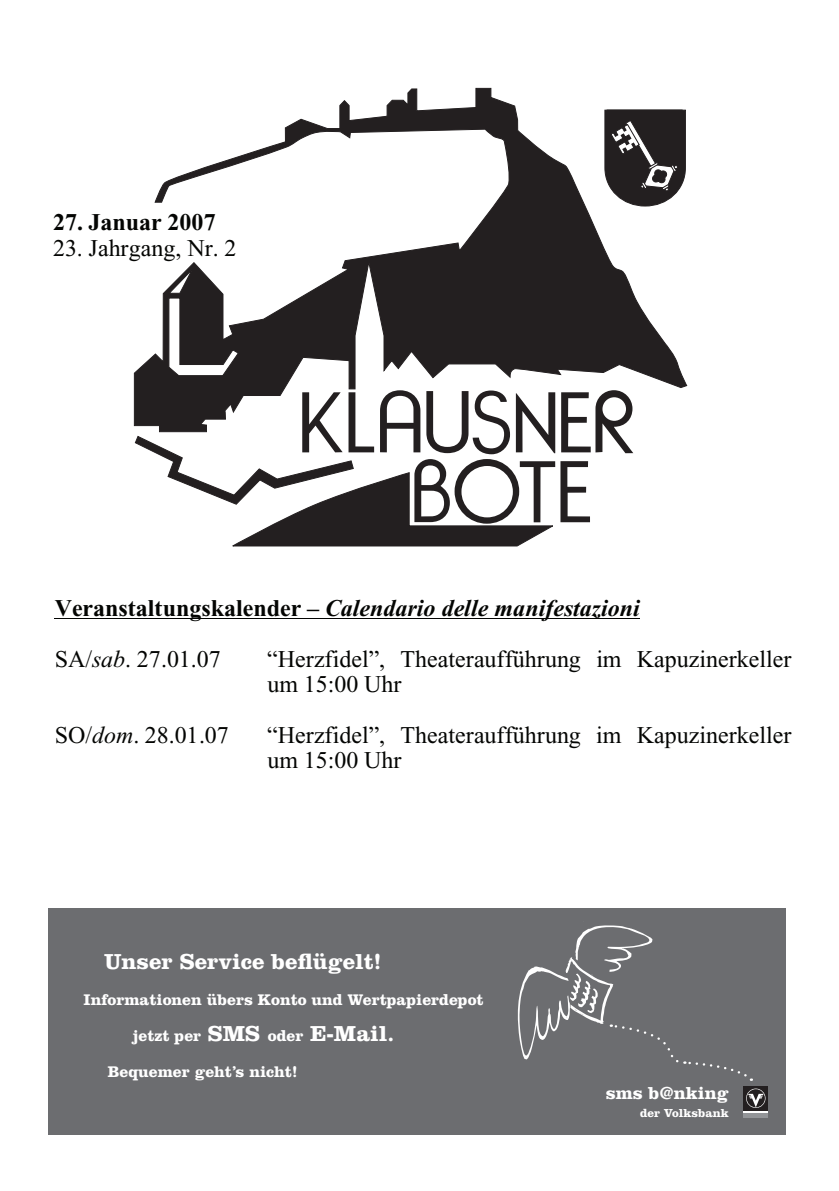
<style>
.page{position:relative;width:839px;height:1191px;background:#fff}
.page>*{position:absolute;margin:0;border:0;box-sizing:border-box;transform-origin:0 0}
.t1{font:24px/25.4px "Times New Roman";color:#040503}
.t2{font:italic 700 24px/50.4px "Times New Roman";color:#040503}
.t3{font:700 24px "Times New Roman";color:#040503}
.t4{font:700 22.4px "Clarendon";color:#fff}
.t5{font:700 18px "Clarendon";color:#fff}
.t6{font:700 16px "Clarendon";color:#fff}
.t7{font:700 12px "Clarendon";color:#fff}
.s1{font-style:normal}
.s2{font-weight:400;font-style:normal}
.s3{font-weight:400}
.s4{font-style:italic}
.s5{font-size:22.4px}
</style>
<div class="page">
<hr style="left:55px;top:618px;width:585px;height:1px;background:#040503">
<div style="left:48px;top:907px;width:737px;height:227px;background:#6c6d70"></div>
<hr style="left:743px;top:1110px;width:25px;height:2px;background:#fff">
<div style="left:743px;top:1085px;width:25px;height:25px;background:#231f20"></div>
<svg style="left:746px;top:1088px;width:19px;height:19px"></svg>
<div style="left:743px;top:1112px;width:25px;height:5px;background:#939598"></div>
<svg style="left:517px;top:925px;width:235px;height:155px"></svg>
<svg style="left:134px;top:88px;width:553px;height:339px"></svg>
<svg style="left:168px;top:269px;width:71px;height:107px"></svg>
<svg style="left:604px;top:109px;width:82px;height:97px;background:#4b4748"></svg>
<svg style="left:135px;top:390px;width:498px;height:156px"></svg>
<p class="t3" style="left:53px;top:213px;width:164px">27. Januar 2007</p>
<p class="t1" style="left:53px;top:237px;width:185px">23. Jahrgang, Nr. 2</p>
<p class="t2" style="left:55px;top:585px;width:587px"><span class="s1">Veranstaltungskalender –</span> Calendario delle manifestazioni<br><span class="s2">SA/</span><span class="s3">sab</span><span class="s2">. 27.01.07</span></p>
<p class="t1" style="left:267px;top:648px;width:526px">“Herzfidel”, Theateraufführung im Kapuzinerkeller um 15:00 Uhr</p>
<p class="t1" style="left:55px;top:724px;width:176px">SO/<span class="s4">dom</span>. 28.01.07</p>
<p class="t1" style="left:267px;top:724px;width:525px">“Herzfidel”, Theateraufführung im Kapuzinerkeller um 15:00 Uhr</p>
<p class="t4" style="left:104px;top:953px;width:279px">Unser Service beflügelt!</p>
<p class="t6" style="left:84px;top:993px;width:402px">Informationen übers Konto und Wertpapierdepot</p>
<p class="t6" style="left:132px;top:1029px;width:263px">jetzt per <span class="s5">SMS</span> oder <span class="s5">E-Mail.</span></p>
<p class="t6" style="left:108px;top:1065px;width:191px">Bequemer geht’s nicht!</p>
<p class="t5" style="left:606px;top:1086px;width:124px">sms b@nking</p>
<p class="t7" style="left:640px;top:1108px;width:90px">der Volksbank</p>
</div>
